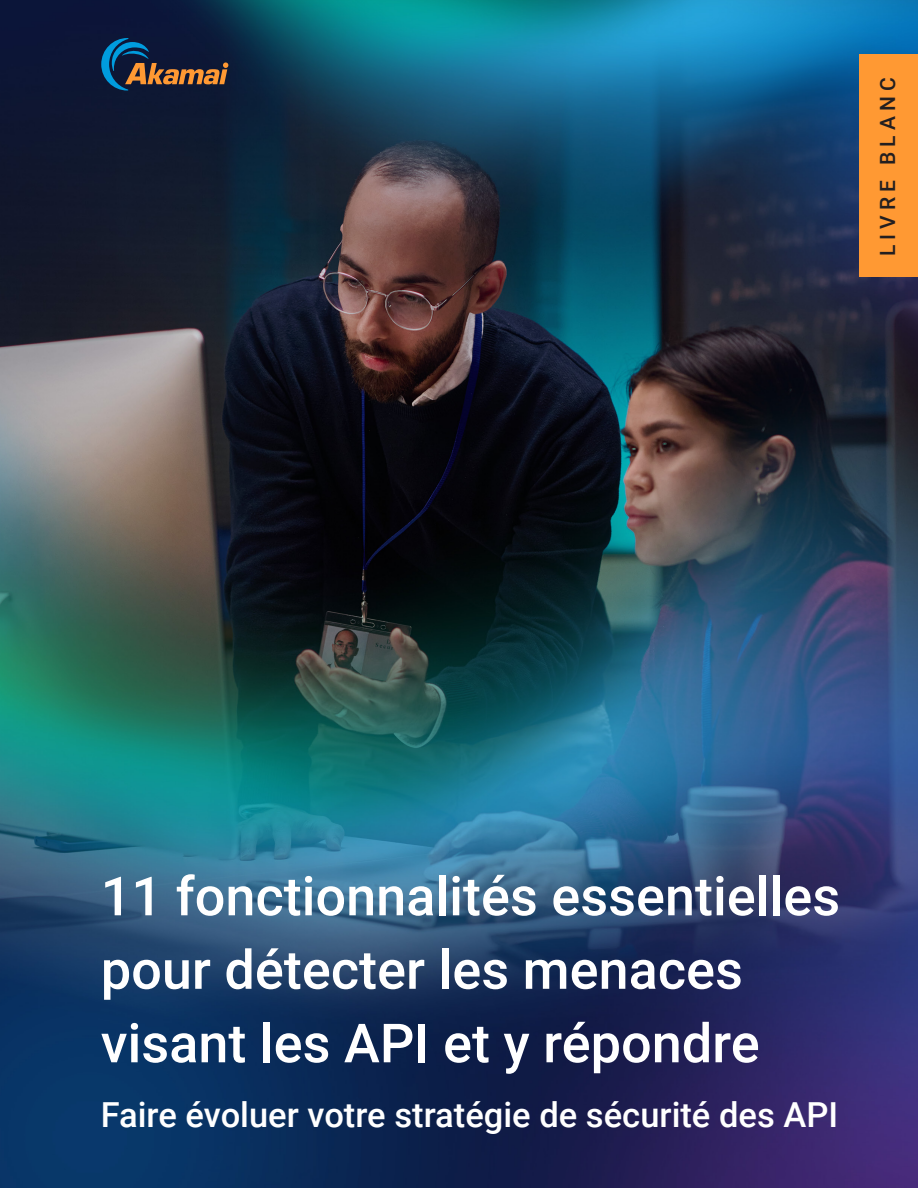
<style>
.page{position:relative;width:918px;height:1188px;background:#fff}
.page>*{position:absolute;margin:0;border:0;box-sizing:border-box;transform-origin:0 0}
.t1{font:500 54px/73.5px "Roboto";color:#fff}
.t2{font:500 34.5px "Roboto";color:#fff}
.t3{font:500 21px "Roboto";letter-spacing:.24em;color:#231f20}
</style>
<div class="page">
<img style="left:0;top:0;width:918px;height:1188px">
<div style="left:860px;top:54px;width:58px;height:222px;background:#f93"></div>
<svg style="left:101px;top:38px;width:127px;height:53px;background:#323946"></svg>
<p class="t3" style="left:873px;top:256px;width:180px;rotate:-90deg">LIVRE BLANC</p>
<p class="t1" style="left:101px;top:857px;width:741px">11 fonctionnalités essentielles pour détecter les menaces visant les API et y répondre</p>
<p class="t2" style="left:101px;top:1090px;width:739px">Faire évoluer votre stratégie de sécurité des API</p>
</div>
